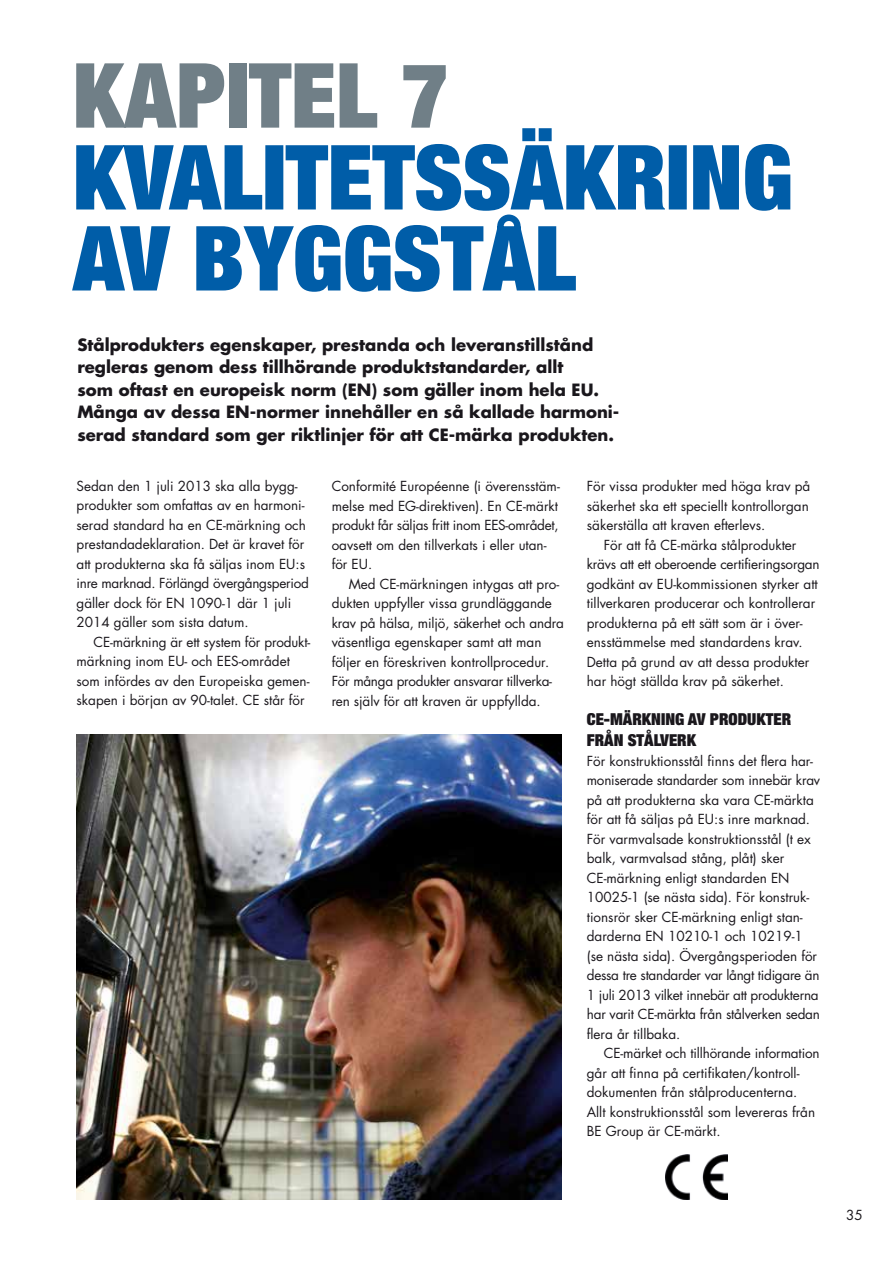
<style>
.page{position:relative;width:893px;height:1263px;background:#fff}
.page>*{position:absolute;margin:0;border:0;box-sizing:border-box;transform-origin:0 0}
.t1{font:900 expanded 90px "Helvetica Neue";color:#707f87}
.t2{font:700 16.5px/22.5px "Futura";color:#1a171c}
.t3{font:900 expanded 16.5px/21px "Helvetica Neue";color:#1a171c}
.t4{font:13.5px/19.5px "Futura";color:#1a171c}
</style>
<div class="page">
<svg style="left:72px;top:215px;width:504px;height:77px"></svg>
<svg style="left:76px;top:128px;width:714px;height:83px"></svg>
<img style="left:77px;top:735px;width:484px;height:464px">
<img style="left:665px;top:1155px;width:62px;height:44px">
<h1 class="t1" style="left:73px;top:38px;width:377px">KAPITEL 7</h1>
<p class="t2" style="left:77px;top:333px;width:543px">Stålprodukters egenskaper, prestanda och leveranstillstånd regleras genom dess tillhörande produktstandarder, allt<br>som oftast en europeisk norm (EN) som gäller inom hela EU.<br>Många av dessa EN-normer innehåller en så kallade harmoni&shy;serad standard som ger riktlinjer för att CE-märka produkten.</p>
<p class="t4" style="left:77px;top:476px;width:234px">Sedan den 1 juli 2013 ska alla bygg&shy;produkter som omfattas av en harmoni&shy;serad standard ha en CE-märkning och prestandadeklaration. Det är kravet för att produkterna ska få säljas inom EU:s inre marknad. Förlängd övergångsperiod gäller dock för EN 1090-1 där 1 juli 2014 gäller som sista datum.</p>
<p class="t4" style="left:77px;top:632px;width:235px;text-indent:17px">CE-märkning är ett system för produkt&shy;märkning inom EU- och EES-området som infördes av den Europeiska gemen&shy;skapen i början av 90-talet. CE står för</p>
<p class="t4" style="left:332px;top:477px;width:230px">Conformité Européenne (i överensstäm&shy;melse med EG-direktiven). En CE-märkt produkt får säljas fritt inom EES-området, oavsett om den tillverkats i eller utan&shy;för EU.</p>
<p class="t4" style="left:332px;top:574px;width:234px;text-indent:17px">Med CE-märkningen intygas att pro&shy;dukten uppfyller vissa grundläggande krav på hälsa, miljö, säkerhet och andra väsentliga egenskaper samt att man följer en föreskriven kontrollprocedur.<br>För många produkter ansvarar tillverka&shy;ren själv för att kraven är uppfyllda.</p>
<p class="t4" style="left:587px;top:477px;width:225px;text-align:justify">För vissa produkter med höga krav på säkerhet ska ett speciellt kontrollorgan säkerställa att kraven efterlevs.</p>
<p class="t4" style="left:587px;top:535px;width:234px;text-indent:17px">För att få CE-märka stålprodukter krävs att ett oberoende certifieringsorgan godkänt av EU-kommissionen styrker att tillverkaren producerar och kontrollerar produkterna på ett sätt som är i över&shy;ensstämmelse med standardens krav.<br>Detta på grund av att dessa produkter har högt ställda krav på säkerhet.</p>
<p class="t3" style="left:587px;top:708px;width:206px">CE-MÄRKNING AV PRODUKTER<br>FRÅN STÅLVERK</p>
<p class="t4" style="left:587px;top:751px;width:235px">För konstruktionsstål finns det flera har&shy;moniserade standarder som innebär krav på att produkterna ska vara CE-märkta för att få säljas på EU:s inre marknad.<br>För varmvalsade konstruktionsstål (t ex balk, varmvalsad stång, plåt) sker CE-märkning enligt standarden EN 10025-1 (se nästa sida). För konstruk&shy;tionsrör sker CE-märkning enligt stan&shy;darderna EN 10210-1 och 10219-1 (se nästa sida). Övergångsperioden för dessa tre standarder var långt tidigare än 1 juli 2013 vilket innebär att produkterna har varit CE-märkta från stålverken sedan flera år tillbaka.</p>
<p class="t4" style="left:587px;top:1044px;width:234px;text-indent:17px">CE-märket och tillhörande information går att finna på certifikaten/kontroll&shy;dokumenten från stålproducenterna.<br>Allt konstruktionsstål som levereras från BE Group är CE-märkt.</p>
<p class="t4" style="left:846px;top:1205px;width:18px">35</p>
</div>
